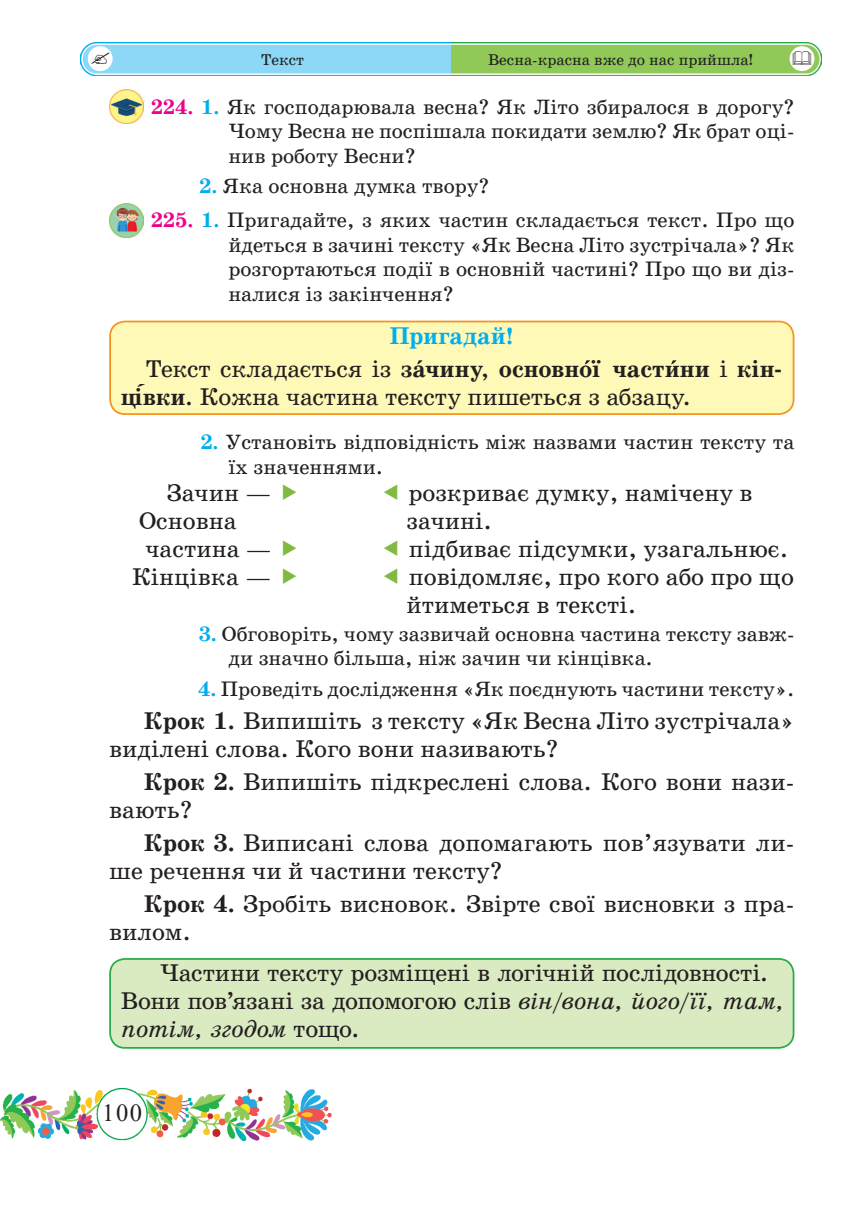
<style>
.page{position:relative;width:859px;height:1231px;background:#fff}
.page>*{position:absolute;margin:0;border:0;box-sizing:border-box;transform-origin:0 0}
.t1{font:24.5px/28px "School Book AC";color:#231f20}
.t2{font:700 24.5px/32.9px "School Book AC";color:#231f20}
.t3{font:24.5px "Times New Roman";color:#231f20}
.t4{font:21px/24.5px "School Book AC";color:#231f20}
.t5{font:15.75px "School Book AC";color:#231f20}
.s1{font-weight:700;color:#ed028c}
.s2{font-weight:700;color:#00aeef}
.s3{color:#00aeef}
.s4{font-weight:400}
.s5{font-weight:700}
.s6{font-style:italic}
</style>
<div class="page">
<img style="left:0;top:1088px;width:331px;height:51px">
<img style="left:80px;top:42px;width:741px;height:34px">
<div style="left:88px;top:46px;width:25px;height:25px;background:#fff;border-radius:50%"></div>
<div style="left:789px;top:46px;width:25px;height:25px;background:#fff;border-radius:50%"></div>
<img style="left:109px;top:89px;width:34px;height:34px">
<img style="left:109px;top:203px;width:34px;height:34px">
<div style="left:110px;top:321px;width:683px;height:93px;background:#fff9b8;border-radius:15px"></div>
<div style="left:109px;top:320px;width:685px;height:95px;border:2px solid #f7931d;border-radius:15px"></div>
<svg style="left:417px;top:360px;width:5px;height:4px"></svg>
<svg style="left:585px;top:360px;width:5px;height:4px"></svg>
<svg style="left:671px;top:360px;width:5px;height:4px"></svg>
<div style="left:110px;top:958px;width:683px;height:89px;background:#daeac1;border-radius:15px"></div>
<div style="left:109px;top:957px;width:685px;height:91px;border:2px solid #29ab4a;border-radius:15px"></div>
<p class="t5" style="left:261px;top:51px;width:45px">Текст</p>
<p class="t5" style="left:488px;top:51px;width:266px">Весна-красна вже до нас прийшла!</p>
<p class="t4" style="left:228px;top:95px;width:567px;text-align:justify;text-indent:-78px"><span class="s1">224.</span> <span class="s2">1.</span> Як господарювала весна? Як Літо збиралося в дорогу?<br>Чому Весна не поспішала покидати землю? Як брат оці&shy;нив роботу Весни?</p>
<p class="t4" style="left:151px;top:169px;width:645px;line-height:33.9px;text-indent:48px"><span class="s2">2.</span> Яка основна думка твору?<br><span class="s1">225.</span> <span class="s2">1.</span> Пригадайте, з яких частин складається текст. Про що</p>
<p class="t4" style="left:228px;top:233px;width:567px;text-align:justify">йдеться в зачині тексту «Як Весна Літо зустрічала»? Як розгортаються події в основній частині? Про що ви діз&shy;налися із закінчення?</p>
<p class="t2" style="left:146px;top:320px;width:638px;text-indent:243px"><span class="s3">Пригадай!<br></span><span class="s4">Текст складається із</span> зачину<span class="s4">,</span> основної частини <span class="s4">і</span> кін-</p>
<p class="t1" style="left:121px;top:383px;width:571px"><span class="s5">ц˜івки</span>. Кожна частина тексту пишеться з абзацу.</p>
<p class="t4" style="left:228px;top:430px;width:567px;text-indent:-28px"><span class="s2">2.</span> Установіть відповідність між назвами частин тексту та їх значеннями.</p>
<p class="t1" style="left:167px;top:478px;width:106px">Зачин —</p>
<p class="t1" style="left:139px;top:506px;width:99px">Основна</p>
<p class="t1" style="left:145px;top:534px;width:128px">частина —</p>
<p class="t1" style="left:132px;top:562px;width:140px">Кінцівка —</p>
<p class="t1" style="left:406px;top:478px;width:389px">розкриває думку, намічену в зачині.<br>підбиває підсумки, узагальнює. повідомляє, про кого або про що йтиметься в тексті.</p>
<p class="t4" style="left:228px;top:621px;width:567px;text-indent:-30px"><span class="s2">3.</span> Обговоріть, чому зазвичай основна частина тексту завж&shy;ди значно більша, ніж зачин чи кінцівка.</p>
<p class="t4" style="left:198px;top:676px;width:597px"><span class="s2">4.</span> Проведіть дослідження «Як поєднують частини тексту».</p>
<p class="t1" style="left:109px;top:706px;width:686px;text-indent:35px"><span class="s5">Крок 1.</span> Випишіть з тексту «Як Весна Літо зустрічала» виділені слова. Кого вони називають?</p>
<p class="t1" style="left:109px;top:767px;width:683px;text-indent:35px"><span class="s5">Крок 2.</span> Випишіть підкреслені слова. Кого вони нази&shy;вають?</p>
<p class="t1" style="left:109px;top:828px;width:683px;text-indent:35px"><span class="s5">Крок 3.</span> Виписані слова допомагають пов’язувати ли&shy;ше речення чи й частини тексту?</p>
<p class="t1" style="left:109px;top:889px;width:683px;text-indent:35px"><span class="s5">Крок 4.</span> Зробіть висновок. Звірте свої висновки з пра&shy;вилом.</p>
<p class="t1" style="left:121px;top:959px;width:662px;text-indent:39px">Частини тексту розміщені в логічній послідовності.<br>Вони пов’язані за допомогою слів <span class="s6">він/вона, його/її, там, потім, згодом</span> тощо.</p>
<p class="t3" style="left:102px;top:1095px;width:41px">100</p>
</div>
